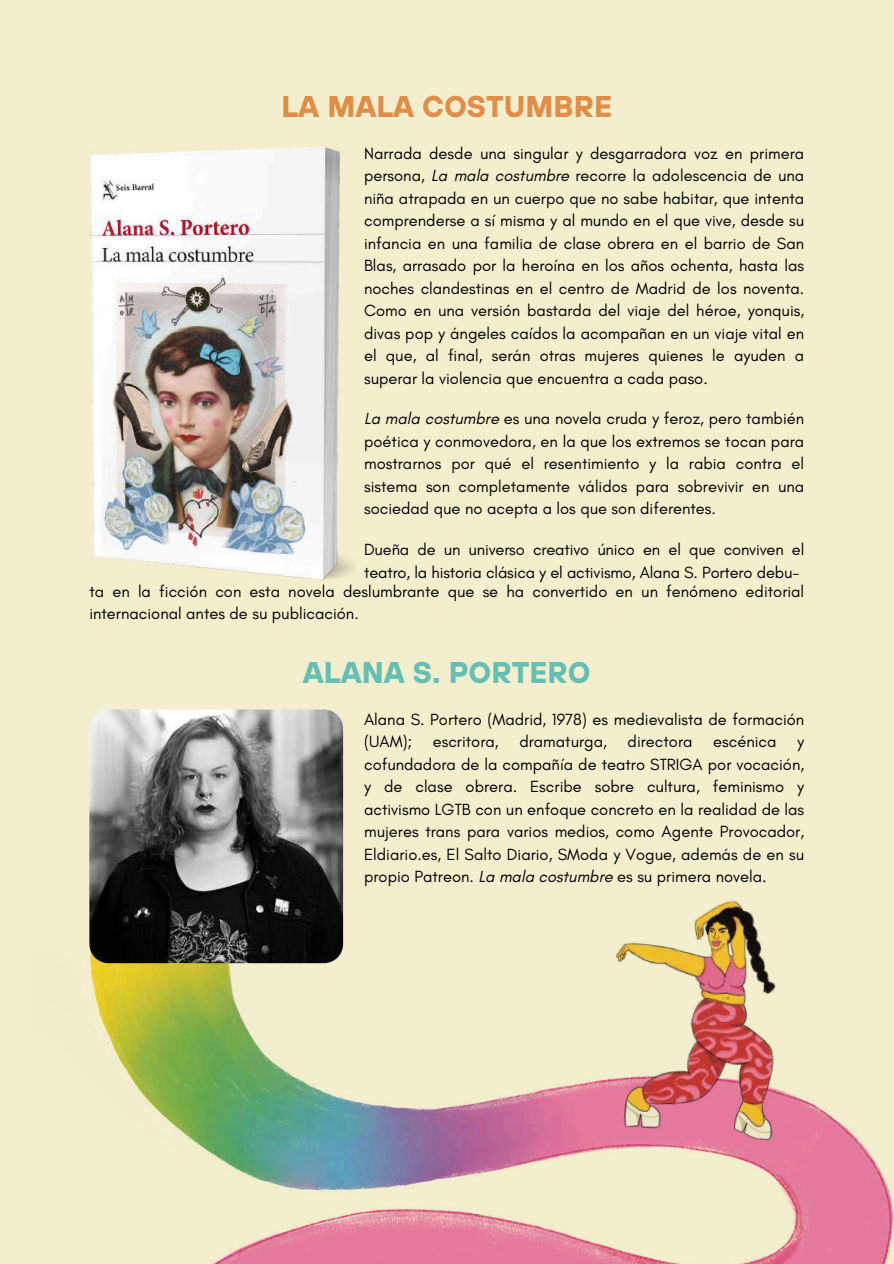
<style>
.page{position:relative;width:894px;height:1264px;background:#fff}
.page>*{position:absolute;margin:0;border:0;box-sizing:border-box;transform-origin:0 0}
.t1{font:700 30px "TT Hoves";color:#e38c45}
.t2{font:700 30px "TT Hoves";color:#65c0b4}
.t3{font:16.5px/22.5px "Glacial Indifference";color:#000;text-align:justify}
.s1{font-style:italic}
</style>
<div class="page">
<div style="left:0;top:0;width:893px;height:1263px;background:#f3eece"></div>
<img style="left:90px;top:963px;width:803px;height:300px">
<img style="left:89px;top:709px;width:254px;height:254px">
<img style="left:90px;top:146px;width:264px;height:434px">
<img style="left:594px;top:900px;width:209px;height:242px">
<h1 class="t1" style="left:281px;top:89px;width:332px">LA MALA COSTUMBRE</h1>
<p class="t3" style="left:364px;top:142px;width:441px">Narrada desde una singular y desgarradora voz en primera persona, <span class="s1">La mala costumbre</span> recorre la adolescencia de una niña atrapada en un cuerpo que no sabe habitar, que intenta comprenderse a sí misma y al mundo en el que vive, desde su infancia en una familia de clase obrera en el barrio de San Blas, arrasado por la heroína en los años ochenta, hasta las noches clandestinas en el centro de Madrid de los noventa.<br>Como en una versión bastarda del viaje del héroe, yonquis, divas pop y ángeles caídos la acompañan en un viaje vital en el que, al final, serán otras mujeres quienes le ayuden a superar la violencia que encuentra a cada paso.</p>
<p class="t3" style="left:364px;top:407px;width:441px"><span class="s1">La mala costumbre</span> es una novela cruda y feroz, pero también poética y conmovedora, en la que los extremos se tocan para mostrarnos por qué el resentimiento y la rabia contra el sistema son completamente válidos para sobrevivir en una sociedad que no acepta a los que son diferentes.</p>
<p class="t3" style="left:364px;top:538px;width:441px">Dueña de un universo creativo único en el que conviven el teatro, la historia clásica y el activismo, Alana S. Portero debu-</p>
<p class="t3" style="left:89px;top:579px;width:716px">ta en la ficción con esta novela deslumbrante que se ha convertido en un fenómeno editorial internacional antes de su publicación.</p>
<h1 class="t2" style="left:303px;top:654px;width:289px">ALANA S. PORTERO</h1>
<p class="t3" style="left:364px;top:707px;width:441px">Alana S. Portero (Madrid, 1978) es medievalista de formación (UAM); escritora, dramaturga, directora escénica y cofundadora de la compañía de teatro STRIGA por vocación, y de clase obrera. Escribe sobre cultura, feminismo y activismo LGTB con un enfoque concreto en la realidad de las mujeres trans para varios medios, como Agente Provocador, Eldiario.es, El Salto Diario, SModa y Vogue, además de en su propio Patreon. <span class="s1">La mala costumbre</span> es su primera novela.</p>
</div>
